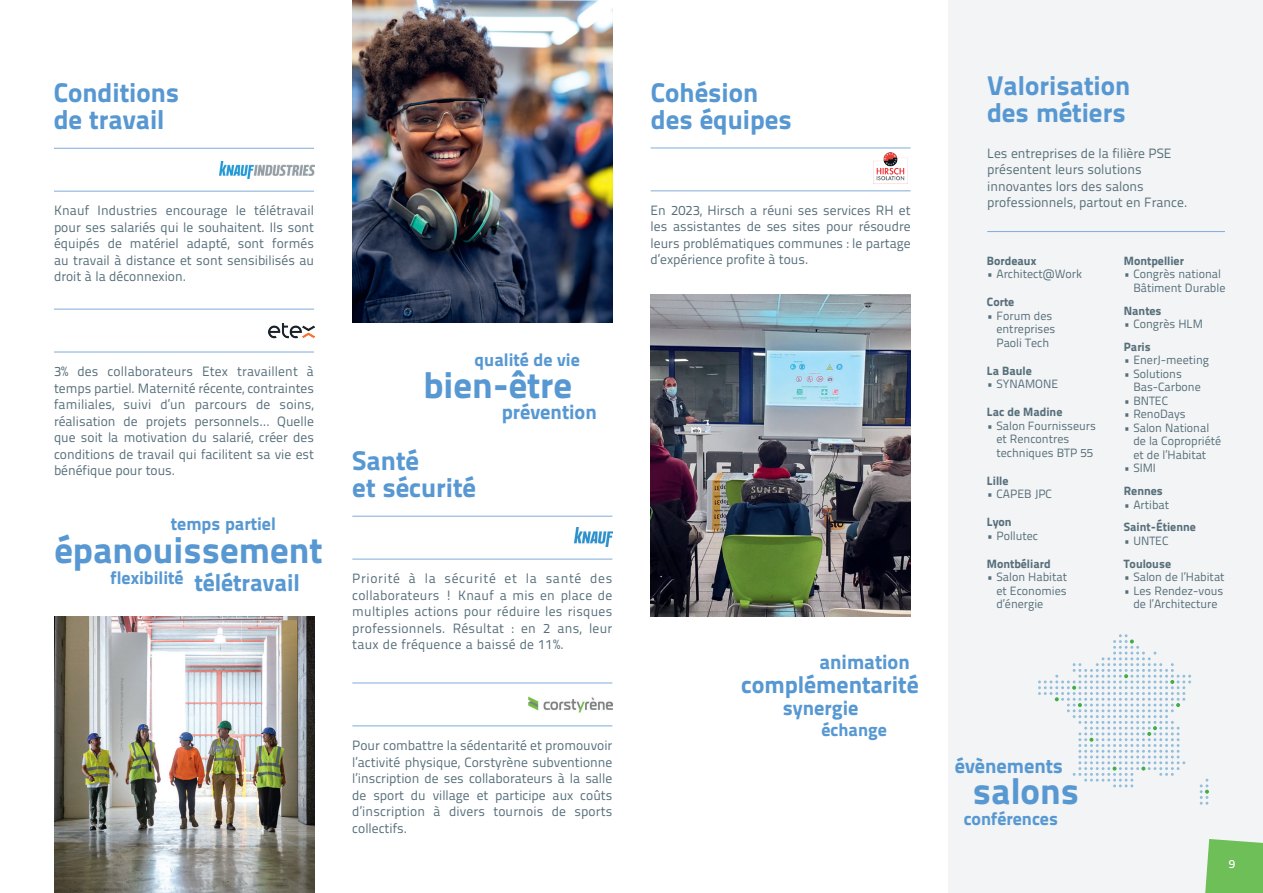
<style>
.page{position:relative;width:1263px;height:893px;background:#fff}
.page>*{position:absolute;margin:0;border:0;box-sizing:border-box;transform-origin:0 0}
.BODY_2{font:36.9px "Titillium Text 25 L 999 wt";color:#5798d2}
.BODY_2-2{font:27px "Titillium Text 25 L 999 wt";color:#5798d2}
.BODY_2-3{font:24px "Titillium Text 25 L 999 wt";color:#5798d2}
.BODY_2-4{font:20.4px "Titillium Text 25 L 999 wt";color:#5798d2}
.BODY_2-5{font:18px "Titillium Text 25 L 999 wt";color:#5798d2}
.BODY_2-6{font:13.5px/16.5px "Titillium Text 25 L 400 wt";color:#566e7a;text-align:justify}
.BODY_2-7{font:12px/13.5px "Titillium Text 25 L 400 wt";color:#566e7a}
.BODY_2-8{font:12px "Titillium Text 25 L 999 wt";color:#566e7a}
.BODY_2-9{font:12px "Titillium Text 25 L 600 wt";color:#fff}
</style>
<div class="page">
<div style="left:949px;top:0;width:314px;height:893px;background:#f2f4f5"></div>
<svg style="left:1205px;top:839px;width:58px;height:54px;background:#77c263"></svg>
<img style="left:54px;top:617px;width:260px;height:276px">
<img style="left:353px;top:0;width:259px;height:322px">
<svg style="left:1038px;top:634px;width:153px;height:153px"></svg>
<svg style="left:1200px;top:779px;width:9px;height:26px"></svg>
<hr style="left:54px;top:148px;width:260px;height:1px;background:#80acdb">
<hr style="left:54px;top:191px;width:260px;height:1px;background:#80acdb">
<hr style="left:352px;top:516px;width:260px;height:1px;background:#80acdb">
<hr style="left:352px;top:559px;width:260px;height:1px;background:#80acdb">
<hr style="left:352px;top:683px;width:260px;height:1px;background:#80acdb">
<hr style="left:352px;top:726px;width:260px;height:1px;background:#80acdb">
<img style="left:528px;top:696px;width:84px;height:17px">
<img style="left:268px;top:324px;width:46px;height:15px">
<hr style="left:54px;top:309px;width:260px;height:1px;background:#80acdb">
<hr style="left:54px;top:352px;width:260px;height:1px;background:#80acdb">
<hr style="left:651px;top:148px;width:260px;height:1px;background:#80acdb">
<hr style="left:651px;top:191px;width:260px;height:1px;background:#80acdb">
<img style="left:874px;top:153px;width:33px;height:31px">
<hr style="left:987px;top:231px;width:238px;height:1px;background:#80acdb">
<img style="left:651px;top:294px;width:260px;height:323px">
<img style="left:574px;top:528px;width:38px;height:19px">
<img style="left:220px;top:161px;width:94px;height:17px">
<p class="BODY_2-2" style="left:54px;top:71px;width:127px">Conditions</p>
<p class="BODY_2-2" style="left:54px;top:98px;width:112px">de travail</p>
<p class="BODY_2-6" style="left:54px;top:202px;width:262px">Knauf Industries encourage le télétravail pour ses salariés qui le souhaitent. Ils sont équipés de matériel adapté, sont formés au travail à distance et sont sensibilisés au droit à la déconnexion.</p>
<p class="BODY_2-6" style="left:54px;top:362px;width:262px">3% des collaborateurs Etex travaillent à temps partiel. Maternité récente, contraintes familiales, suivi d’un parcours de soins, réalisation de projets personnels… Quelle que soit la motivation du salarié, créer des conditions de travail qui facilitent sa vie est bénéfique pour tous.</p>
<p class="BODY_2-5" style="left:171px;top:509px;width:106px">temps partiel</p>
<p class="BODY_2" style="left:55px;top:521px;width:269px">épanouissement</p>
<p class="BODY_2-5" style="left:111px;top:563px;width:74px">flexibilité</p>
<p class="BODY_2-3" style="left:194px;top:564px;width:107px">télétravail</p>
<p class="BODY_2-5" style="left:475px;top:345px;width:107px">qualité de vie</p>
<p class="BODY_2-4" style="left:502px;top:396px;width:96px">prévention</p>
<p class="BODY_2" style="left:423px;top:356px;width:150px">bien-être</p>
<p class="BODY_2-2" style="left:352px;top:439px;width:68px">Santé</p>
<p class="BODY_2-2" style="left:352px;top:466px;width:125px">et sécurité</p>
<p class="BODY_2-6" style="left:352px;top:569px;width:262px">Priorité à la sécurité et la santé des collaborateurs ! Knauf a mis en place de multiples actions pour réduire les risques professionnels. Résultat : en 2 ans, leur taux de fréquence a baissé de 11%.</p>
<p class="BODY_2-6" style="left:352px;top:736px;width:262px">Pour combattre la sédentarité et promouvoir l’activité physique, Corstyrène subventionne l’inscription de ses collaborateurs à la salle de sport du village et participe aux coûts d’inscription à divers tournois de sports collectifs.</p>
<p class="BODY_2-2" style="left:651px;top:71px;width:109px">Cohésion</p>
<p class="BODY_2-2" style="left:651px;top:98px;width:143px">des équipes</p>
<p class="BODY_2-6" style="left:651px;top:201px;width:262px">En 2023, Hirsch a réuni ses services RH et les assistantes de ses sites pour résoudre leurs problématiques communes : le partage d’expérience profite à tous.</p>
<p class="BODY_2-4" style="left:819px;top:646px;width:92px">animation</p>
<p class="BODY_2-3" style="left:741px;top:665px;width:179px">complémentarité</p>
<p class="BODY_2-4" style="left:783px;top:692px;width:77px">synergie</p>
<p class="BODY_2-5" style="left:822px;top:716px;width:67px">échange</p>
<p class="BODY_2-2" style="left:987px;top:65px;width:145px">Valorisation</p>
<p class="BODY_2-2" style="left:987px;top:92px;width:140px">des métiers</p>
<p class="BODY_2-6" style="left:987px;top:144px;width:202px;text-align:left">Les entreprises de la filière PSE présentent leurs solutions innovantes lors des salons professionnels, partout en France.</p>
<p class="BODY_2-8" style="left:987px;top:251px;width:51px">Bordeaux</p>
<p class="BODY_2-7" style="left:987px;top:267px;width:97px">• Architect@Work</p>
<p class="BODY_2-8" style="left:987px;top:293px;width:29px">Corte</p>
<p class="BODY_2-7" style="left:996px;top:308px;width:61px;text-indent:-9px">• Forum des entreprises<br>Paoli Tech</p>
<p class="BODY_2-8" style="left:987px;top:361px;width:46px">La Baule</p>
<p class="BODY_2-7" style="left:987px;top:377px;width:73px">• SYNAMONE</p>
<p class="BODY_2-8" style="left:987px;top:403px;width:77px">Lac de Madine</p>
<p class="BODY_2-7" style="left:996px;top:418px;width:101px;text-indent:-9px">• Salon Fournisseurs et Rencontres techniques BTP 55</p>
<p class="BODY_2-8" style="left:1124px;top:251px;width:62px">Montpellier</p>
<p class="BODY_2-7" style="left:1133px;top:267px;width:94px;text-indent:-9px">• Congrès national<br>Bâtiment Durable</p>
<p class="BODY_2-8" style="left:1124px;top:301px;width:39px">Nantes</p>
<p class="BODY_2-7" style="left:1124px;top:316px;width:81px">• Congrès HLM</p>
<p class="BODY_2-8" style="left:1124px;top:337px;width:28px">Paris</p>
<p class="BODY_2-7" style="left:1124px;top:353px;width:87px">• EnerJ-meeting</p>
<p class="BODY_2-7" style="left:1133px;top:366px;width:69px;text-indent:-9px">• Solutions<br>Bas-Carbone</p>
<p class="BODY_2-7" style="left:1124px;top:393px;width:46px">• BNTEC</p>
<p class="BODY_2-7" style="left:1124px;top:407px;width:63px">• RenoDays</p>
<p class="BODY_2-7" style="left:1133px;top:420px;width:89px;text-indent:-9px">• Salon National de la Copropriété et de l’Habitat</p>
<p class="BODY_2-7" style="left:1124px;top:461px;width:33px">• SIMI</p>
<p class="BODY_2-8" style="left:987px;top:471px;width:23px">Lille</p>
<p class="BODY_2-7" style="left:987px;top:487px;width:67px">• CAPEB JPC</p>
<p class="BODY_2-8" style="left:1124px;top:481px;width:40px">Rennes</p>
<p class="BODY_2-7" style="left:1124px;top:497px;width:47px">• Artibat</p>
<p class="BODY_2-8" style="left:987px;top:512px;width:26px">Lyon</p>
<p class="BODY_2-7" style="left:987px;top:528px;width:53px">• Pollutec</p>
<p class="BODY_2-8" style="left:987px;top:554px;width:65px">Montbéliard</p>
<p class="BODY_2-7" style="left:996px;top:570px;width:72px;text-align:justify;text-indent:-9px">• Salon Habitat et Economies d’énergie</p>
<p class="BODY_2-8" style="left:1124px;top:518px;width:74px">Saint-Étienne</p>
<p class="BODY_2-7" style="left:1124px;top:533px;width:46px">• UNTEC</p>
<p class="BODY_2-8" style="left:1124px;top:554px;width:49px">Toulouse</p>
<p class="BODY_2-7" style="left:1124px;top:570px;width:102px">• Salon de l’Habitat</p>
<p class="BODY_2-7" style="left:1124px;top:583px;width:101px;text-align:center">• Les Rendez-vous de l’Architecture</p>
<p class="BODY_2-4" style="left:955px;top:750px;width:110px">évènements</p>
<p class="BODY_2" style="left:973px;top:762px;width:108px">salons</p>
<p class="BODY_2-5" style="left:964px;top:805px;width:96px">conférences</p>
<p class="BODY_2-9" style="left:1229px;top:855px;width:8px">9</p>
</div>
